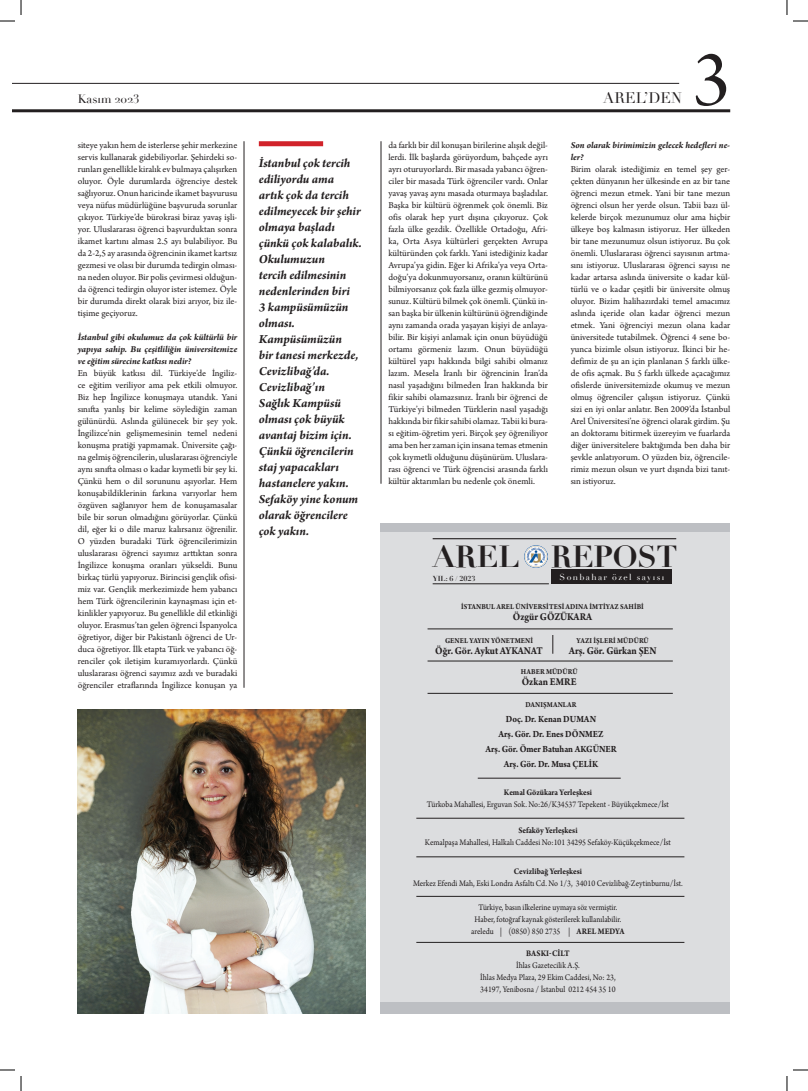
<style>
.page{position:relative;width:808px;height:1091px;background:#fff}
.page>*{position:absolute;margin:0;border:0;box-sizing:border-box;transform-origin:0 0}
.t1{font:80.7px "Arno Pro Subhead";color:#231f20}
.t2{font:700 29.8px "Didot";letter-spacing:-.005em;color:#231f20}
.t3{font:15px "Didot";color:#231f20}
.t4{font:italic 700 13px/16px "Arno Pro";letter-spacing:-.005em;color:#231f20}
.t5{font:12px "Didot";color:#231f20}
.t6{font:700 11px "Arno Pro";color:#231f20;scale:.9 1}
.t7{font:700 10px/15px "Arno Pro";color:#231f20;text-align:center;scale:.9 1}
.t8{font:9.5px/12px "Arno Pro";color:#231f20;text-align:justify}
.t9{font:italic 700 9.5px/12px "Arno Pro";letter-spacing:-.005em;color:#231f20;text-align:justify}
.t10{font:9px/12px "Arno Pro";color:#231f20;text-align:center;scale:.9 1}
.t11{font:700 9px "Arno Pro";letter-spacing:-.005em;color:#231f20;scale:.9 1}
.t12{font:8.6px "Didot";letter-spacing:.16em;color:#fff}
.t13{font:700 8px "Arno Pro";letter-spacing:.01em;color:#231f20;scale:.9 1}
.t14{font:700 7.1px "Didot";color:#231f20}
.s1{font-weight:700}
</style>
<div class="page">
<hr style="left:12px;top:109px;width:718px;height:3px;background:#231f20">
<hr style="left:12px;top:83px;width:667px;height:1px;background:#231f20">
<div style="left:380px;top:523px;width:350px;height:490px;background:#dcdddf"></div>
<div style="left:380px;top:1002px;width:350px;height:11px;background:#bdbfc3"></div>
<div style="left:380px;top:523px;width:350px;height:8px;background:#bdbfc3"></div>
<hr style="left:432px;top:583px;width:116px;height:1px;background:#231f20">
<hr style="left:427px;top:693px;width:245px;height:1px;background:#231f20">
<hr style="left:427px;top:628px;width:245px;height:1px;background:#231f20">
<hr style="left:427px;top:661px;width:245px;height:1px;background:#231f20">
<svg style="left:552px;top:635px;width:1px;height:19px"></svg>
<hr style="left:432px;top:538px;width:244px;height:1px;background:#231f20">
<div style="left:551px;top:569px;width:121px;height:15px;background:#231f20"></div>
<img style="left:524px;top:545px;width:23px;height:22px">
<hr style="left:477px;top:778px;width:143px;height:1px;background:#231f20">
<hr style="left:416px;top:818px;width:268px;height:1px;background:#231f20">
<hr style="left:416px;top:856px;width:268px;height:1px;background:#231f20">
<hr style="left:416px;top:896px;width:268px;height:1px;background:#231f20">
<hr style="left:416px;top:942px;width:268px;height:1px;background:#231f20">
<hr style="left:244px;top:141px;width:1px;height:547px;background:#231f20">
<hr style="left:380px;top:141px;width:1px;height:343px;background:#231f20">
<div style="left:259px;top:141px;width:64px;height:5px;background:#d1232a"></div>
<img style="left:78px;top:710px;width:287px;height:303px">
<svg style="left:0;top:0;width:22px;height:22px"></svg>
<svg style="left:0;top:1069px;width:22px;height:22px"></svg>
<svg style="left:786px;top:0;width:21px;height:22px"></svg>
<svg style="left:786px;top:1069px;width:21px;height:22px"></svg>
<p class="t5" style="left:78px;top:91px;width:63px">Kasım 2023</p>
<h3 class="t3" style="left:603px;top:88px;width:80px">AREL’DEN</h3>
<h1 class="t1" style="left:692px;top:33px;width:39px">3</h1>
<p class="t8" style="left:78px;top:139px;width:161px">siteye yakın hem de isterlerse şehir merkezine servis kullanarak gidebiliyorlar. Şehirdeki so&shy;runları genellikle kiralık ev bulmaya çalışırken oluyor. Öyle durumlarda öğrenciye destek sağlıyoruz. Onun haricinde ikamet başvurusu veya nüfus müdürlüğüne başvuruda sorunlar çıkıyor. Türkiye’de bürokrasi biraz yavaş işli&shy;yor. Uluslararası öğrenci başvurduktan sonra ikamet kartını alması 2.5 ayı bulabiliyor. Bu da 2-2,5 ay arasında öğrencinin ikamet kartsız gezmesi ve olası bir durumda tedirgin olması&shy;na neden oluyor. Bir polis çevirmesi olduğun&shy;da öğrenci tedirgin oluyor ister istemez. Öyle bir durumda direkt olarak bizi arıyor, biz ile&shy;tişime geçiyoruz.</p>
<p class="t9" style="left:78px;top:331px;width:161px">İstanbul gibi okulumuz da çok kültürlü bir yapıya sahip. Bu çeşitliliğin üniversitemize ve eğitim sürecine katkısı nedir?</p>
<p class="t8" style="left:78px;top:367px;width:161px">En büyük katkısı dil. Türkiye’de İngiliz&shy;ce eğitim veriliyor ama pek etkili olmuyor.<br>Biz hep İngilizce konuşmaya utandık. Yani sınıfta yanlış bir kelime söylediğin zaman gülünürdü. Aslında gülünecek bir şey yok.<br>İngilizce’nin gelişmemesinin temel nedeni konuşma pratiği yapmamak. Üniversite çağı&shy;na gelmiş öğrencilerin, uluslararası öğrenciyle aynı sınıfta olması o kadar kıymetli bir şey ki.<br>Çünkü hem o dil sorununu aşıyorlar. Hem konuşabildiklerinin farkına varıyorlar hem özgüven sağlanıyor hem de konuşamasalar bile bir sorun olmadığını görüyorlar. Çünkü dil, eğer ki o dile maruz kalırsanız öğrenilir.<br>O yüzden buradaki Türk öğrencilerimizin uluslararası öğrenci sayımız arttıktan sonra İngilizce konuşma oranları yükseldi. Bunu birkaç türlü yapıyoruz. Birincisi gençlik ofisi&shy;miz var. Gençlik merkezimizde hem yabancı hem Türk öğrencilerinin kaynaşması için et&shy;kinlikler yapıyoruz. Bu genellikle dil etkinliği oluyor. Erasmus’tan gelen öğrenci İspanyolca öğretiyor, diğer bir Pakistanlı öğrenci de Ur&shy;duca öğretiyor. İlk etapta Türk ve yabancı öğ&shy;renciler çok iletişim kuramıyorlardı. Çünkü uluslararası öğrenci sayımız azdı ve buradaki öğrenciler etraflarında İngilizce konuşan ya</p>
<p class="t4" style="left:259px;top:155px;width:104px">İstanbul çok tercih ediliyordu ama artık çok da tercih edilmeyecek bir şehir olmaya başladı çünkü çok kalabalık.<br>Okulumuzun<br>tercih edilmesinin nedenlerinden biri<br>3 kampüsümüzün olması.<br>Kampüsümüzün<br>bir tanesi merkezde,<br>Cevizlibağ’da.<br>Cevizlibağ’ın<br>Sağlık Kampüsü olması çok büyük avantaj bizim için.<br>Çünkü öğrencilerin staj yapacakları hastanelere yakın.<br>Sefaköy yine konum olarak öğrencilere çok yakın.</p>
<p class="t8" style="left:388px;top:139px;width:161px">da farklı bir dil konuşan birilerine alışık değil&shy;lerdi. İlk başlarda görüyordum, bahçede ayrı ayrı oturuyorlardı. Bir masada yabancı öğren&shy;ciler bir masada Türk öğrenciler vardı. Onlar yavaş yavaş aynı masada oturmaya başladılar.<br>Başka bir kültürü öğrenmek çok önemli. Biz ofis olarak hep yurt dışına çıkıyoruz. Çok fazla ülke gezdik. Özellikle Ortadoğu, Afri&shy;ka, Orta Asya kültürleri gerçekten Avrupa kültüründen çok farklı. Yani istediğiniz kadar Avrupa’ya gidin. Eğer ki Afrika’ya veya Orta&shy;doğu’ya dokunmuyorsanız, oranın kültürünü bilmiyorsanız çok fazla ülke gezmiş olmuyor&shy;sunuz. Kültürü bilmek çok önemli. Çünkü in&shy;san başka bir ülkenin kültürünü öğrendiğinde aynı zamanda orada yaşayan kişiyi de anlaya&shy;bilir. Bir kişiyi anlamak için onun büyüdüğü ortamı görmeniz lazım. Onun büyüdüğü kültürel yapı hakkında bilgi sahibi olmanız lazım. Mesela İranlı bir öğrencinin İran’da nasıl yaşadığını bilmeden İran hakkında bir fikir sahibi olamazsınız. İranlı bir öğrenci de Türkiye’yi bilmeden Türklerin nasıl yaşadığı hakkında bir fikir sahibi olamaz. Tabii ki bura&shy;sı eğitim-öğretim yeri. Birçok şey öğreniliyor ama ben her zaman için insana temas etmenin çok kıymetli olduğunu düşünürüm. Uluslara&shy;rası öğrenci ve Türk öğrencisi arasında farklı kültür aktarımları bu nedenle çok önemli.</p>
<p class="t9" style="left:570px;top:139px;width:161px">Son olarak birimimizin gelecek hedefleri ne&shy;ler?</p>
<p class="t8" style="left:570px;top:163px;width:161px">Birim olarak istediğimiz en temel şey ger&shy;çekten dünyanın her ülkesinde en az bir tane öğrenci mezun etmek. Yani bir tane mezun öğrenci olsun her yerde olsun. Tabii bazı ül&shy;kelerde birçok mezunumuz olur ama hiçbir ülkeye boş kalmasın istiyoruz. Her ülkeden bir tane mezunumuz olsun istiyoruz. Bu çok önemli. Uluslararası öğrenci sayısının artma&shy;sını istiyoruz. Uluslararası öğrenci sayısı ne kadar artarsa aslında üniversite o kadar kül&shy;türlü ve o kadar çeşitli bir üniversite olmuş oluyor. Bizim halihazırdaki temel amacımız aslında içeride olan kadar öğrenci mezun etmek. Yani öğrenciyi mezun olana kadar üniversitede tutabilmek. Öğrenci 4 sene bo&shy;yunca bizimle olsun istiyoruz. İkinci bir he&shy;defimiz de şu an için planlanan 5 farklı ülke&shy;de ofis açmak. Bu 5 farklı ülkede açacağımız ofislerde üniversitemizde okumuş ve mezun olmuş öğrenciler çalışsın istiyoruz. Çünkü sizi en iyi onlar anlatır. Ben 2009’da İstanbul Arel Üniversitesi’ne öğrenci olarak girdim. Şu an doktoramı bitirmek üzereyim ve fuarlarda diğer üniversitelere baktığımda ben daha bir şevkle anlatıyorum. O yüzden biz, öğrencile&shy;rimiz mezun olsun ve yurt dışında bizi tanıt&shy;sın istiyoruz.</p>
<h2 class="t2" style="left:432px;top:538px;width:246px">AREL REPOST</h2>
<p class="t12" style="left:559px;top:571px;width:106px">Sonbahar özel sayısı</p>
<p class="t14" style="left:432px;top:574px;width:44px">YIL: 6 / 2023</p>
<p class="t13" style="left:461px;top:602px;width:204px">İSTANBUL AREL ÜNIVERSITESI ADINA İMTİYAZ SAHİBİ</p>
<p class="t6" style="left:513px;top:611px;width:90px">Özgür GÖZÜKARA</p>
<p class="t13" style="left:445px;top:636px;width:99px">GENEL YAYIN YÖNETMENİ</p>
<p class="t6" style="left:435px;top:644px;width:121px">Öğr. Gör. Aykut AYKANAT</p>
<p class="t13" style="left:576px;top:636px;width:82px">YAZI İŞLERİ MÜDÜRÜ</p>
<p class="t6" style="left:568px;top:644px;width:99px">Arş. Gör. Gürkan ŞEN</p>
<p class="t13" style="left:521px;top:667px;width:64px">HABER MÜDÜRÜ</p>
<p class="t6" style="left:521px;top:675px;width:62px">Özkan EMRE</p>
<p class="t13" style="left:525px;top:700px;width:58px">DANIŞMANLAR</p>
<p class="t7" style="left:485px;top:712px;width:147px">Doç. Dr. Kenan DUMAN<br>Arş. Gör. Dr. Enes DÖNMEZ<br>Arş. Gör. Ömer Batuhan AKGÜNER<br>Arş. Gör. Dr. Musa ÇELİK</p>
<p class="t11" style="left:504px;top:787px;width:99px">Kemal Gözükara Yerleşkesi</p>
<p class="t10" style="left:427px;top:799px;width:270px">Türkoba Mahallesi, Erguvan Sok. No:26/K34537 Tepekent - Büyükçekmece/İst</p>
<p class="t11" style="left:518px;top:825px;width:67px">Sefaköy Yerleşkesi</p>
<p class="t10" style="left:425px;top:837px;width:275px">Kemalpaşa Mahallesi, Halkalı Caddesi No:101 34295 Sefaköy-Küçükçekmece/İst</p>
<p class="t11" style="left:513px;top:866px;width:77px">Cevizlibağ Yerleşkesi</p>
<p class="t10" style="left:413px;top:878px;width:301px">Merkez Efendi Mah, Eski Londra Asfaltı Cd. No 1/3, 34010 Cevizlibağ-Zeytinburnu/İst.</p>
<p class="t10" style="left:471px;top:901px;width:172px">Türkiye, basın ilkelerine uymaya söz vermiştir.<br>Haber, fotoğraf kaynak gösterilerek kullanılabilir. areledu | (0850) 850 2735 | <span class="s1">AREL MEDYA</span></p>
<p class="t11" style="left:526px;top:948px;width:50px">BASKI-CILT</p>
<p class="t10" style="left:480px;top:959px;width:152px">İhlas Gazetecilik A.Ş.<br>İhlas Medya Plaza, 29 Ekim Caddesi, No: 23,<br>34197, Yenibosna / İstanbul 0212 454 35 10</p>
</div>
